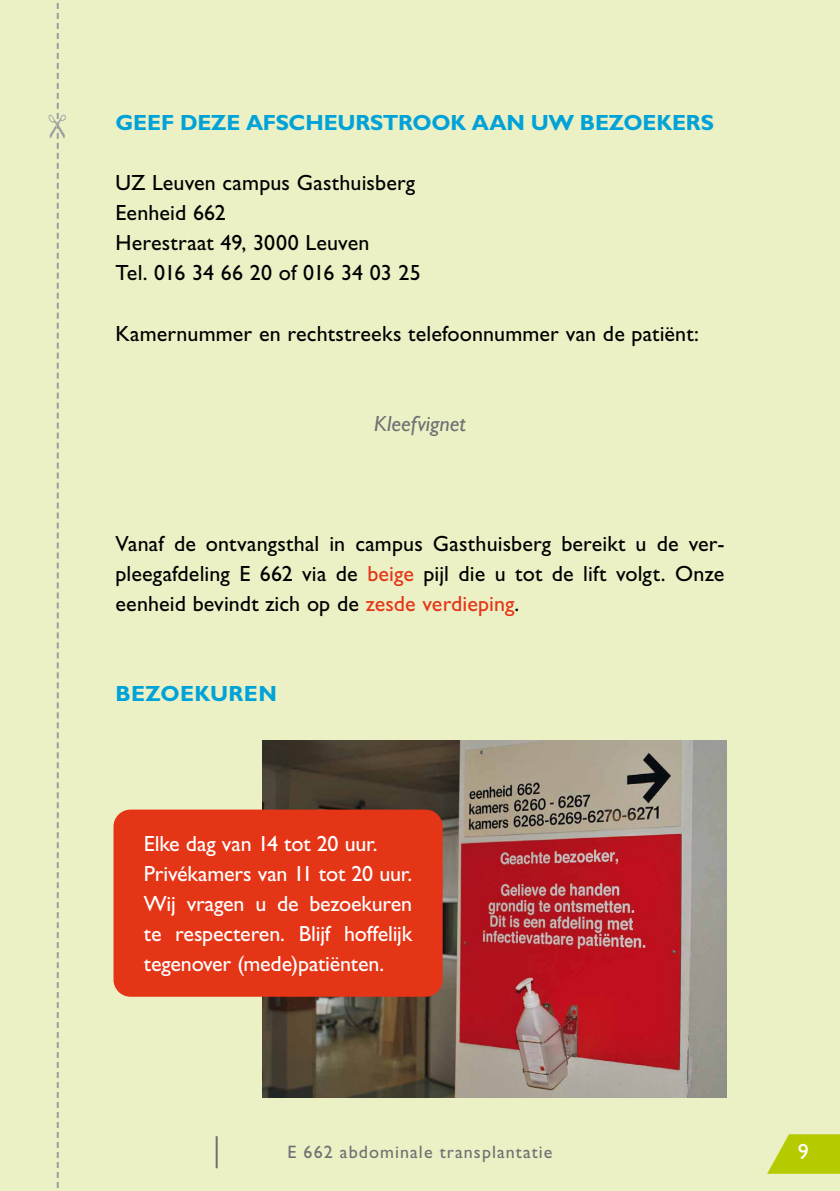
<style>
.page{position:relative;width:840px;height:1191px;background:#fff}
.page>*{position:absolute;margin:0;border:0;box-sizing:border-box;transform-origin:0 0}
.t1{font:22px/30px "Gill Sans Std";letter-spacing:.005em;color:#000;text-align:justify}
.t2{font:22px/30px "Gill Sans Std";letter-spacing:-.01em;color:#fff;text-align:justify}
.t3{font:700 22px "Gill Sans Std";letter-spacing:-.01em;color:#00a2d8}
.t4{font:italic 22px "Gill Sans Std";letter-spacing:.005em;color:#707172}
.t5{font:700 22px "Gill Sans Std";letter-spacing:.015em;color:#00a2d8}
.t6{font:18px "Gill Sans Std";letter-spacing:.06em;color:#707172}
.s1{color:#e53517}
</style>
<div class="page">
<div style="left:0;top:0;width:839px;height:1191px;background:#ebf0c5"></div>
<hr style="left:215px;top:1136px;width:2px;height:32px;background:#707172">
<svg style="left:767px;top:1134px;width:72px;height:39px"></svg>
<img style="left:262px;top:740px;width:464px;height:357px">
<div style="left:113px;top:809px;width:329px;height:187px;background:#e53517;border-radius:17px"></div>
<svg style="left:56px;top:3px;width:3px;height:1185px"></svg>
<p class="t3" style="left:115px;top:110px;width:599px">GEEF DEZE AFSCHEURSTROOK AAN UW BEZOEKERS</p>
<p class="t1" style="left:115px;top:168px;width:301px">UZ Leuven campus Gasthuisberg</p>
<p class="t1" style="left:115px;top:198px;width:112px">Eenheid 662</p>
<p class="t1" style="left:115px;top:228px;width:255px">Herestraat 49, 3000 Leuven</p>
<p class="t1" style="left:115px;top:258px;width:306px">Tel. 016 34 66 20 of 016 34 03 25</p>
<p class="t1" style="left:115px;top:318px;width:584px">Kamernummer en rechtstreeks telefoonnummer van de patiënt:</p>
<p class="t4" style="left:374px;top:410px;width:93px">Kleefvignet</p>
<p class="t1" style="left:115px;top:528px;width:610px">Vanaf de ontvangsthal in campus Gasthuisberg bereikt u de ver&shy;pleegafdeling E 662 via de <span class="s1">beige</span> pijl die u tot de lift volgt. Onze eenheid bevindt zich op de <span class="s1">zesde verdieping</span>.</p>
<p class="t5" style="left:115px;top:680px;width:163px">BEZOEKUREN</p>
<p class="t2" style="left:144px;top:828px;width:235px">Elke dag van 14 tot 20 uur.</p>
<p class="t2" style="left:144px;top:858px;width:270px">Privékamers van 11 tot 20 uur.</p>
<p class="t2" style="left:144px;top:888px;width:270px">Wij vragen u de bezoekuren te respecteren. Blijf hoffelijk tegenover (mede)patiënten.</p>
<p class="t6" style="left:287px;top:1141px;width:266px">E 662 abdominale transplantatie</p>
<p class="t2" style="left:797px;top:1136px;width:12px">9</p>
</div>
